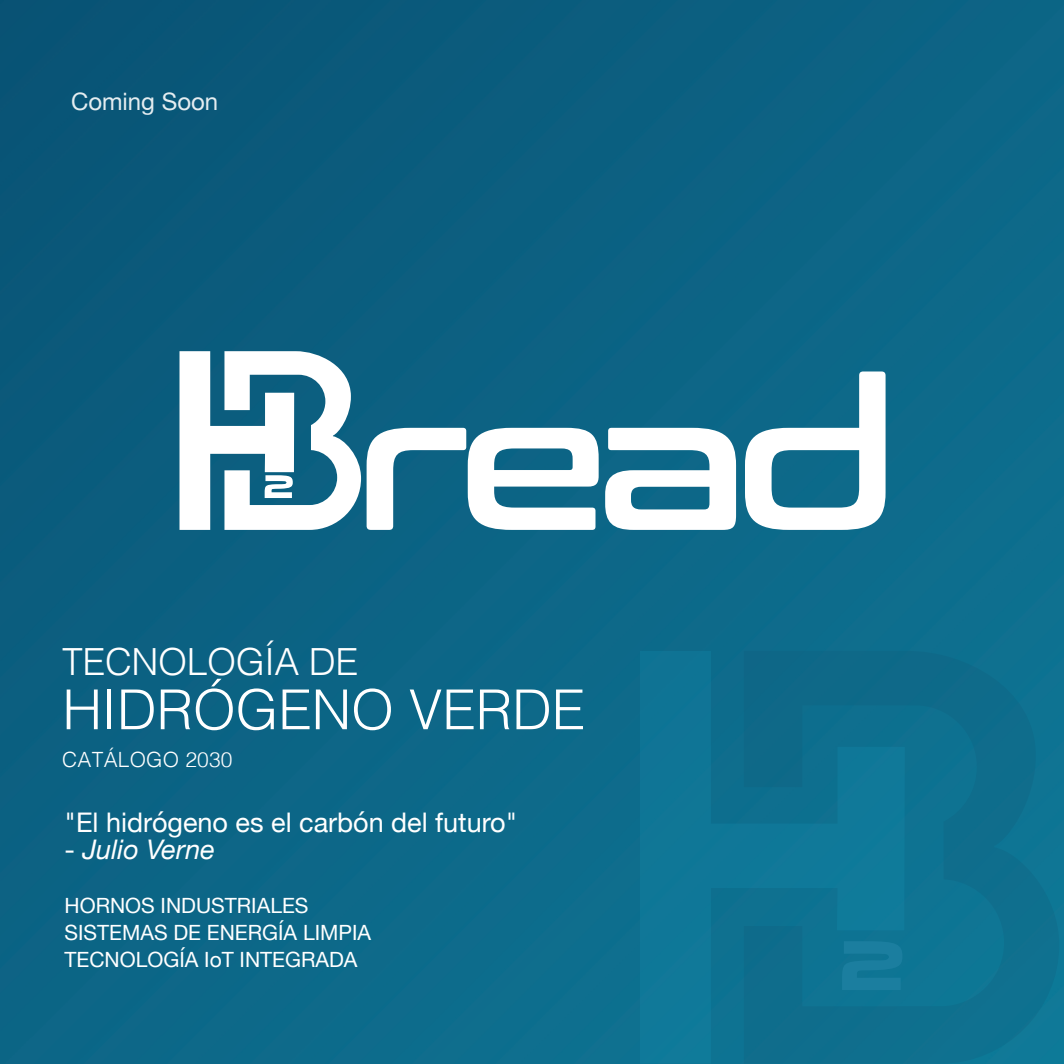
<style>
.page{position:relative;width:1064px;height:1064px;background:#fff}
.page>*{position:absolute;margin:0;border:0;box-sizing:border-box;transform-origin:0 0}
.t1{font:55.05px "font 000000002 d 2816 d 2";letter-spacing:-.005em;color:#fff}
.t2{font:37.35px "font 000000002 d 2816 d 2";letter-spacing:-.01em;color:#fff}
.t3{font:27px "font 000000002 d 2816 d 2";color:#fff}
.t4{font:24px "font 000000002 d 2816 d 2";color:rgb(255 255 255/.9)}
.t5{font:21px/27px "font 000000002 d 2816 d 2";color:#fff}
</style>
<div class="page">
<img style="left:0;top:0;width:1063px;height:1063px">
<div style="left:904px;top:651px;width:155px;height:412px;background:#0f7190"></div>
<svg style="left:640px;top:651px;width:264px;height:412px;background:#0e7292"></svg>
<svg style="left:179px;top:351px;width:419px;height:179px"></svg>
<svg style="left:605px;top:428px;width:131px;height:102px"></svg>
<svg style="left:745px;top:371px;width:140px;height:159px"></svg>
<svg style="left:842px;top:941px;width:60px;height:49px;background:#177b9b"></svg>
<p class="t4" style="left:71px;top:87px;width:149px">Coming Soon</p>
<h2 class="t2" style="left:62px;top:646px;width:297px">TECNOLOGÍA DE</h2>
<h1 class="t1" style="left:62px;top:686px;width:524px">HIDRÓGENO VERDE</h1>
<p class="t5" style="left:62px;top:747px;width:172px">CATÁLOGO 2030</p>
<p class="t3" style="left:64px;top:806px;width:454px">"El hidrógeno es el carbón del futuro"</p>
<p class="t3" style="left:64px;top:832px;width:152px">- Julio Verne</p>
<p class="t5" style="left:64px;top:891px;width:308px">HORNOS INDUSTRIALES<br>SISTEMAS DE ENERGÍA LIMPIA<br>TECNOLOGÍA IoT INTEGRADA</p>
</div>
